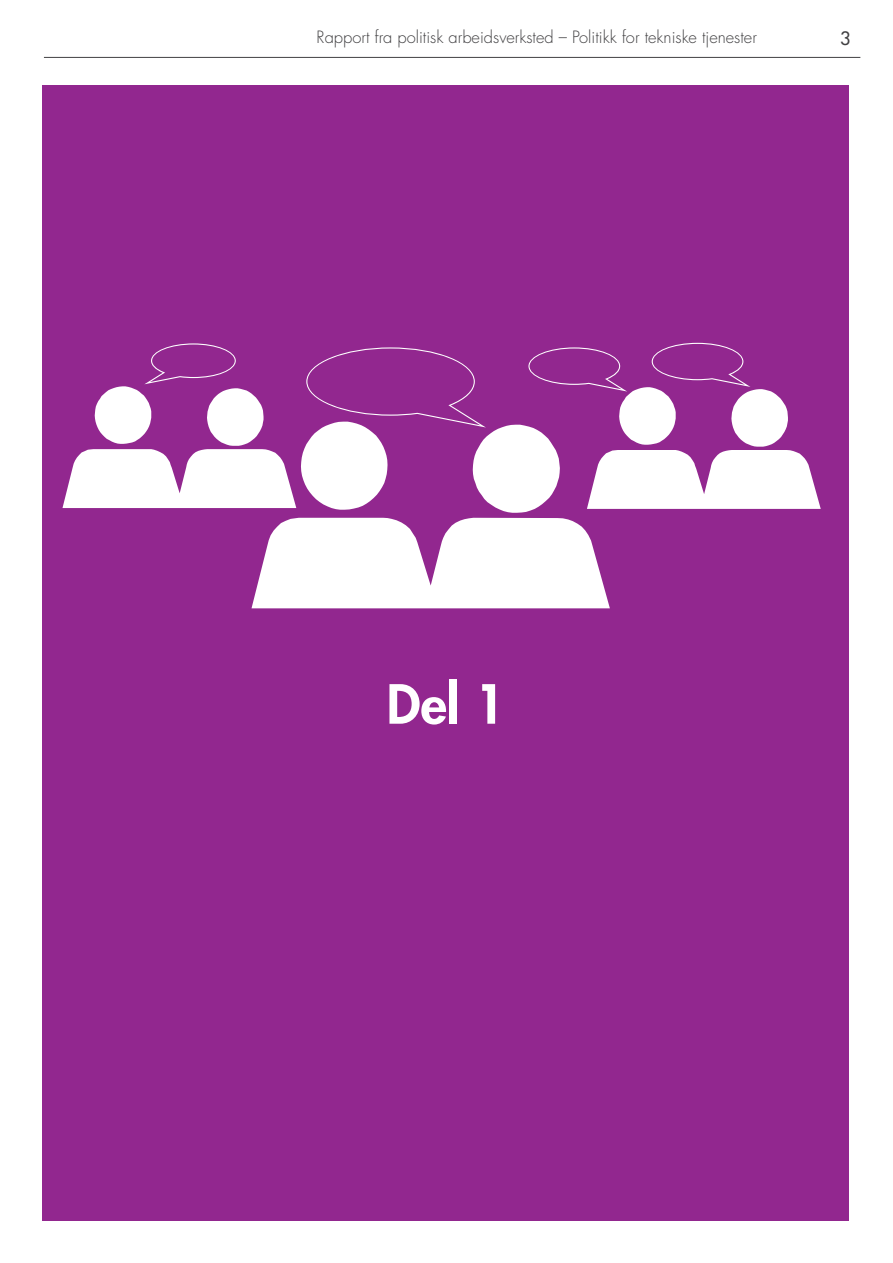
<style>
.page{position:relative;width:893px;height:1263px;background:#fff}
.page>*{position:absolute;margin:0;border:0;box-sizing:border-box;transform-origin:0 0}
.t1{font:800 52.5px "Futura LT Pro";color:#fff}
.t2{font:500 18px "Futura LT Pro";color:#414042}
.t3{font:300 16.5px "Futura LT Pro";color:#414042}
</style>
<div class="page">
<hr style="left:44px;top:57px;width:816px;height:1px;background:#414042">
<div style="left:43px;top:85px;width:806px;height:1135px;background:#92278f"></div>
<svg style="left:62px;top:343px;width:759px;height:265px"></svg>
<p class="t3" style="left:317px;top:27px;width:442px">Rapport fra politisk arbeidsverksted – Politikk for tekniske tjenester</p>
<p class="t2" style="left:840px;top:25px;width:12px">3</p>
<h1 class="t1" style="left:387px;top:664px;width:120px">Del 1</h1>
</div>
